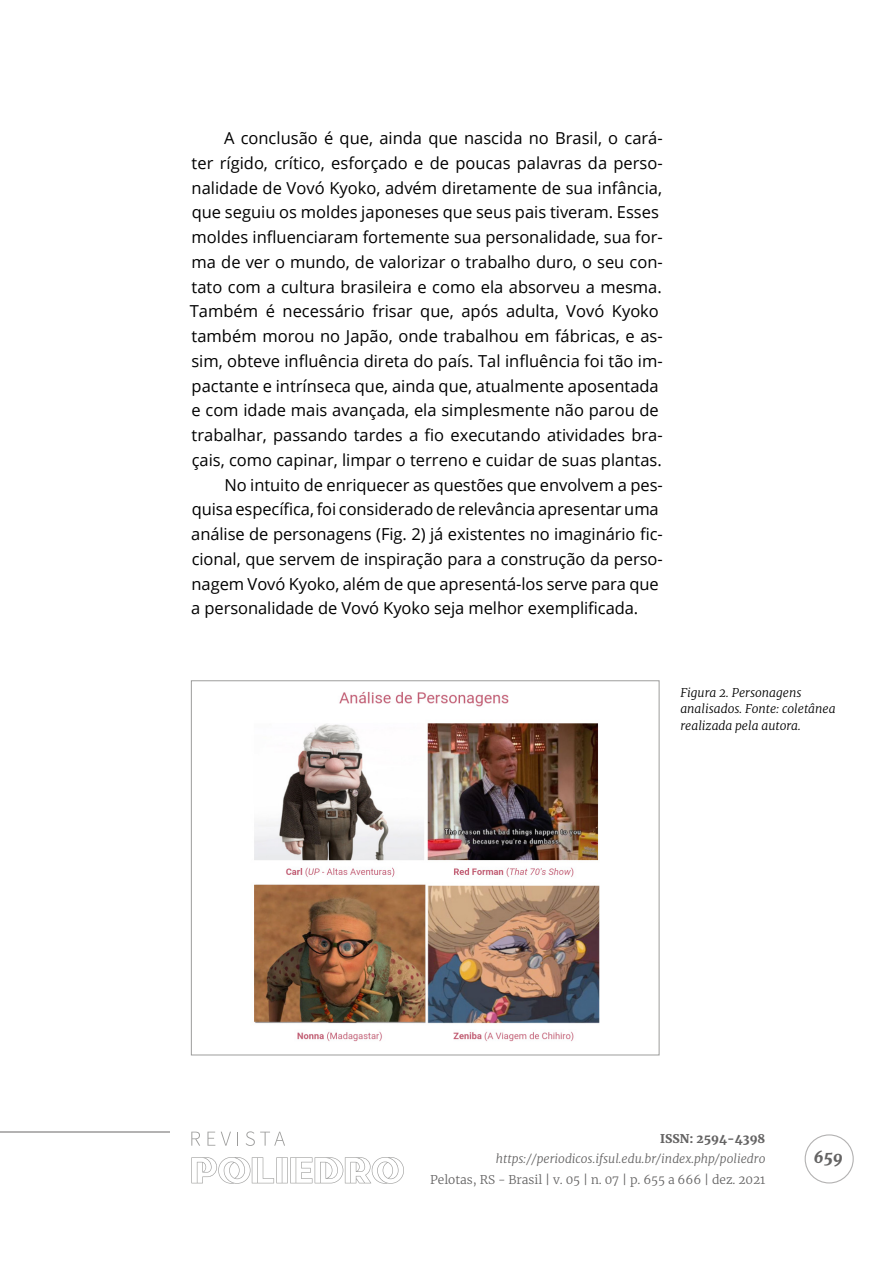
<style>
.page{position:relative;width:893px;height:1263px;background:#fff}
.page>*{position:absolute;margin:0;border:0;box-sizing:border-box;transform-origin:0 0}
.t1{font:16.5px "Open Sans";color:#000}
.t2{font:italic 900 16.5px "Merriweather";color:#646363}
.t3{font:italic 300 12px/16.5px "Merriweather";color:#000}
.t4{font:italic 300 12px "Merriweather";color:#646363}
.t5{font:300 12px "Merriweather";color:#646363}
.t6{font:900 12px "Merriweather";color:#646363}
</style>
<div class="page">
<div style="left:805px;top:1134px;width:49px;height:49px;border:1px solid #b3b2b2;border-radius:50%"></div>
<svg style="left:191px;top:1157px;width:213px;height:27px"></svg>
<svg style="left:191px;top:1132px;width:9px;height:14px"></svg>
<svg style="left:207px;top:1132px;width:8px;height:14px"></svg>
<svg style="left:221px;top:1132px;width:10px;height:14px"></svg>
<svg style="left:237px;top:1132px;width:1px;height:14px"></svg>
<svg style="left:246px;top:1131px;width:39px;height:15px"></svg>
<hr style="left:0;top:1131px;width:170px;height:1px;background:#b3b2b2">
<img style="left:254px;top:691px;width:346px;height:351px">
<p class="t1" style="left:224px;top:127px;width:440px">A conclusão é que, ainda que nascida no Brasil, o cará-</p>
<p class="t1" style="left:192px;top:152px;width:473px">ter rígido, crítico, esforçado e de poucas palavras da perso-</p>
<p class="t1" style="left:192px;top:176px;width:472px">nalidade de Vovó Kyoko, advém diretamente de sua infância,</p>
<p class="t1" style="left:192px;top:201px;width:469px">que seguiu os moldes japoneses que seus pais tiveram. Esses</p>
<p class="t1" style="left:192px;top:226px;width:473px">moldes influenciaram fortemente sua personalidade, sua for-</p>
<p class="t1" style="left:192px;top:251px;width:473px">ma de ver o mundo, de valorizar o trabalho duro, o seu con-</p>
<p class="t1" style="left:192px;top:275px;width:472px">tato com a cultura brasileira e como ela absorveu a mesma.</p>
<p class="t1" style="left:190px;top:300px;width:471px">Também é necessário frisar que, após adulta, Vovó Kyoko</p>
<p class="t1" style="left:192px;top:325px;width:473px">também morou no Japão, onde trabalhou em fábricas, e as-</p>
<p class="t1" style="left:191px;top:350px;width:473px">sim, obteve influência direta do país. Tal influência foi tão im-</p>
<p class="t1" style="left:192px;top:374px;width:469px">pactante e intrínseca que, ainda que, atualmente aposentada</p>
<p class="t1" style="left:192px;top:399px;width:469px">e com idade mais avançada, ela simplesmente não parou de</p>
<p class="t1" style="left:192px;top:424px;width:473px">trabalhar, passando tardes a fio executando atividades bra-</p>
<p class="t1" style="left:192px;top:449px;width:472px">çais, como capinar, limpar o terreno e cuidar de suas plantas.</p>
<p class="t1" style="left:224px;top:473px;width:440px">No intuito de enriquecer as questões que envolvem a pes-</p>
<p class="t1" style="left:192px;top:498px;width:469px">quisa específica, foi considerado de relevância apresentar uma</p>
<p class="t1" style="left:191px;top:523px;width:473px">análise de personagens (Fig. 2) já existentes no imaginário fic-</p>
<p class="t1" style="left:192px;top:548px;width:473px">cional, que servem de inspiração para a construção da perso-</p>
<p class="t1" style="left:192px;top:572px;width:469px">nagem Vovó Kyoko, além de que apresentá-los serve para que</p>
<p class="t1" style="left:191px;top:597px;width:448px">a personalidade de Vovó Kyoko seja melhor exemplificada.</p>
<p class="t3" style="left:680px;top:684px;width:157px">Figura 2. Personagens analisados. Fonte: coletânea realizada pela autora.</p>
<p class="t6" style="left:660px;top:1130px;width:107px">ISSN: 2594-4398</p>
<p class="t4" style="left:496px;top:1151px;width:271px">https://periodicos.ifsul.edu.br/index.php/poliedro</p>
<p class="t5" style="left:430px;top:1171px;width:337px">Pelotas, RS - Brasil | v. 05 | n. 07 | p. 655 a 666 | dez. 2021</p>
<p class="t2" style="left:814px;top:1146px;width:30px">659</p>
</div>
